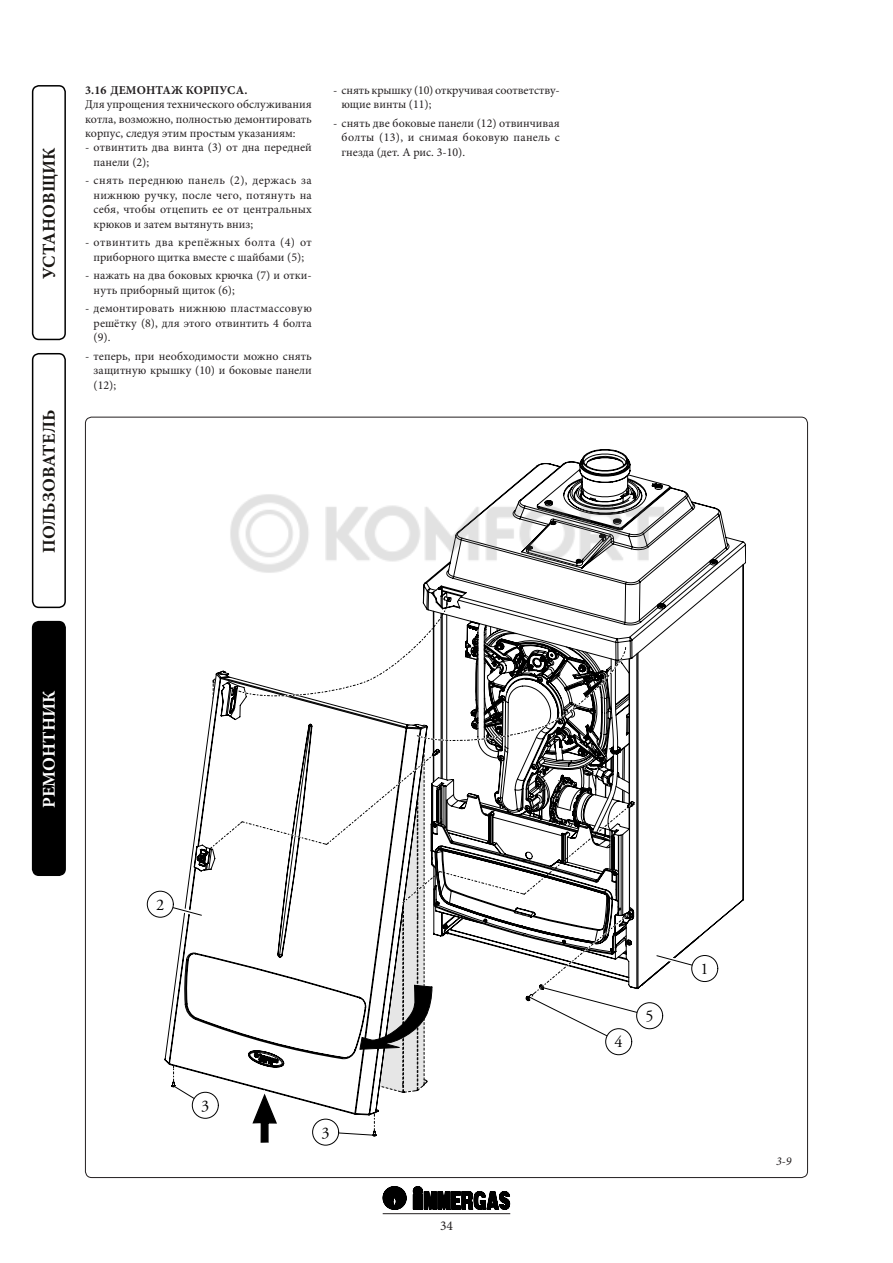
<style>
.page{position:relative;width:893px;height:1263px;background:#fff}
.page>*{position:absolute;margin:0;border:0;box-sizing:border-box;transform-origin:0 0}
.t1{font:700 18px "Minion Pro";color:#181512}
.t2{font:700 18px "Minion Pro";color:#fff}
.t3{font:16.2px "Adobe Garamond Pro";color:#000}
.t4{font:13.5px "Minion Pro";color:#231f20}
.Testo1{font:12px/14.4px "Minion Pro";letter-spacing:.005em;color:#231f20;text-align:justify}
.Testo{font:12px/14.4px "Minion Pro";color:#231f20;text-align:justify}
.Sottotitolo{font:700 12px "Minion Pro";letter-spacing:.01em;color:#231f20}
.Legenda{font:italic 12px "Minion Pro";color:#231f20}
</style>
<div class="page">
<svg style="left:708px;top:505px;width:36px;height:477px"></svg>
<svg style="left:147px;top:891px;width:27px;height:26px"></svg>
<div style="left:153px;top:896px;width:14px;height:14px;background:#fff;border-radius:50%"></div>
<svg style="left:691px;top:955px;width:27px;height:27px"></svg>
<div style="left:698px;top:960px;width:14px;height:14px;background:#fff;border-radius:50%"></div>
<svg style="left:157px;top:449px;width:551px;height:696px"></svg>
<div style="left:605px;top:1028px;width:27px;height:27px;background:#fff;border:1px solid #000;border-radius:50%"></div>
<svg style="left:383px;top:1186px;width:127px;height:24px"></svg>
<hr style="left:383px;top:1213px;width:127px;height:1px;background:#231f20">
<div style="left:32px;top:85px;width:34px;height:255px;border:2px solid #000;border-radius:6px"></div>
<div style="left:32px;top:353px;width:34px;height:255px;border:2px solid #000;border-radius:6px"></div>
<div style="left:33px;top:622px;width:32px;height:253px;background:#000;border-radius:6px"></div>
<div style="left:32px;top:621px;width:34px;height:255px;border:2px solid #000;border-radius:6px"></div>
<img style="left:223px;top:485px;width:447px;height:98px">
<h1 class="t1" style="left:38px;top:279px;width:133px;rotate:-90deg">УСТАНОВЩИК</h1>
<h1 class="t1" style="left:38px;top:553px;width:144px;rotate:-90deg">ПОЛЬЗОВАТЕЛЬ</h1>
<p class="Sottotitolo" style="left:85px;top:83px;width:164px">3.16 ДЕМОНТАЖ КОРПУСА.</p>
<p class="Testo" style="left:85px;top:98px;width:228px">Для упрощения технического обслуживания котла, возможно, полностью демонтировать корпус, следуя этим простым указаниям:</p>
<p class="Testo1" style="left:94px;top:141px;width:220px;text-indent:-9px">- отвинтить два винта (3) от дна передней панели (2);</p>
<p class="Testo1" style="left:94px;top:174px;width:220px;text-indent:-9px">- снять переднюю панель (2), держась за нижнюю ручку, после чего, потянуть на себя, чтобы отцепить ее от центральных крюков и затем вытянуть вниз;</p>
<p class="Testo1" style="left:85px;top:236px;width:228px;text-align:center">- отвинтить два крепёжных болта (4) от приборного щитка вместе с шайбами (5);</p>
<p class="Testo1" style="left:94px;top:269px;width:220px;text-indent:-9px">- нажать на два боковых крючка (7) и отки&shy;нуть приборный щиток (6);</p>
<p class="Testo1" style="left:94px;top:302px;width:220px;text-indent:-9px">- демонтировать нижнюю пластмассовую решётку (8), для этого отвинтить 4 болта (9).</p>
<p class="Testo1" style="left:94px;top:349px;width:220px;text-indent:-9px">- теперь, при необходимости можно снять защитную крышку (10) и боковые панели (12);</p>
<p class="Testo1" style="left:342px;top:83px;width:220px;text-indent:-9px">- снять крышку (10) откручивая соответству&shy;ющие винты (11);</p>
<p class="Testo1" style="left:342px;top:116px;width:220px;text-indent:-9px">- снять две боковые панели (12) отвинчивая болты (13), и снимая боковую панель с гнезда (дет. A рис. 3-10).</p>
<h1 class="t2" style="left:38px;top:808px;width:119px;rotate:-90deg">РЕМОНТНИК</h1>
<p class="t3" style="left:156px;top:895px;width:10px">2</p>
<p class="t3" style="left:201px;top:1096px;width:10px">3</p>
<p class="t3" style="left:321px;top:1123px;width:10px">3</p>
<p class="t4" style="left:440px;top:1218px;width:14px">34</p>
<p class="t3" style="left:614px;top:1032px;width:10px">4</p>
<p class="t3" style="left:645px;top:1006px;width:10px">5</p>
<p class="t3" style="left:700px;top:959px;width:10px">1</p>
<p class="Legenda" style="left:776px;top:1154px;width:17px">3-9</p>
</div>
